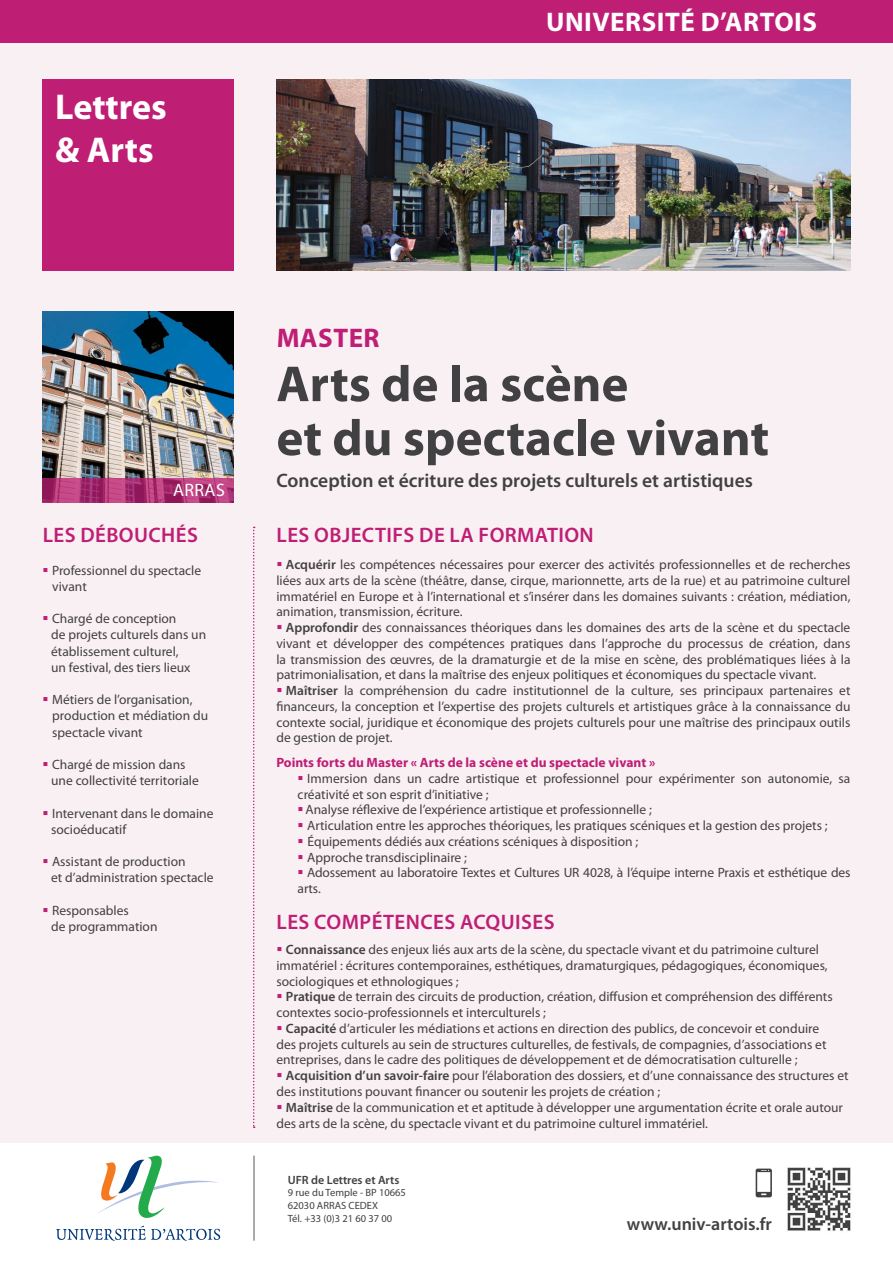
<style>
.page{position:relative;width:893px;height:1263px;background:#f9f0f3}
.page>*{position:absolute;margin:0;border:0;box-sizing:border-box;transform-origin:0 0}
.t1{font:700 51px "Myriad Pro";color:#414042}
.t2{font:700 36px "Myriad Pro";color:#fff}
.t3{font:700 27px "Myriad Pro";letter-spacing:.02em;color:#fff}
.t4{font:700 27px "Myriad Pro";letter-spacing:.02em;color:#bf1e75}
.t5{font:600 21px "Myriad Pro";letter-spacing:.02em;color:#bf1e75}
.t6{font:600 19.5px "Myriad Pro";color:#414042}
.t7{font:600 18px "Myriad Pro";color:#414042}
.t8{font:18px "Myriad Pro";letter-spacing:.02em;color:#fff}
.t9{font:13.5px/15.8px "Myriad Pro";color:#414042}
.t10{font:700 13.5px "Myriad Pro";color:#bf1e75}
.t11{font:600 12px "Myriad Pro";color:#414042}
.t12{font:10.5px "Myriad Pro";color:#414042}
.s1{color:#bf1e75}
.s2{font-weight:600}
</style>
<div class="page">
<div style="left:0;top:1144px;width:893px;height:119px;background:#fff"></div>
<svg style="left:56px;top:1226px;width:164px;height:15px"></svg>
<svg style="left:98px;top:1155px;width:120px;height:63px"></svg>
<hr style="left:254px;top:1155px;width:1px;height:86px;background:#58595b">
<img style="left:787px;top:1167px;width:64px;height:64px">
<svg style="left:756px;top:1168px;width:16px;height:29px"></svg>
<div style="left:43px;top:80px;width:191px;height:191px;background:#bf1e75"></div>
<img style="left:43px;top:311px;width:191px;height:167px">
<div style="left:0;top:0;width:893px;height:43px;background:#bf1e75"></div>
<svg style="left:253px;top:527px;width:2px;height:601px"></svg>
<svg style="left:43px;top:478px;width:191px;height:25px;background:#ae3474"></svg>
<img style="left:276px;top:80px;width:574px;height:191px">
<p class="t2" style="left:55px;top:84px;width:113px">Lettres</p>
<p class="t2" style="left:55px;top:127px;width:100px">&amp; Arts</p>
<p class="t3" style="left:546px;top:5px;width:272px">UNIVERSITÉ D’ARTOIS</p>
<p class="t8" style="left:173px;top:479px;width:53px">ARRAS</p>
<p class="t5" style="left:43px;top:522px;width:157px">LES DÉBOUCHÉS</p>
<p class="t9" style="left:43px;top:562px;width:160px"><span class="s1">▪</span> Professionnel du spectacle</p>
<p class="t9" style="left:52px;top:578px;width:36px">vivant</p>
<p class="t9" style="left:43px;top:610px;width:135px"><span class="s1">▪</span> Chargé de conception</p>
<p class="t9" style="left:51px;top:627px;width:157px">de projets culturels dans un</p>
<p class="t9" style="left:51px;top:643px;width:129px">établissement culturel,</p>
<p class="t9" style="left:51px;top:659px;width:141px">un festival, des tiers lieux</p>
<p class="t9" style="left:43px;top:691px;width:152px"><span class="s1">▪</span> Métiers de l’organisation,</p>
<p class="t9" style="left:52px;top:707px;width:157px;line-height:16.2px">production et médiation du spectacle vivant</p>
<p class="t9" style="left:51px;top:756px;width:149px;line-height:16.2px;text-indent:-9px"><span class="s1">▪</span> Chargé de mission dans une collectivité territoriale</p>
<p class="t9" style="left:51px;top:805px;width:164px;line-height:16.2px;text-indent:-9px"><span class="s1">▪</span> Intervenant dans le domaine socioéducatif</p>
<p class="t9" style="left:51px;top:853px;width:164px;line-height:16.2px;text-indent:-9px"><span class="s1">▪</span> Assistant de production<br>et d’administration spectacle</p>
<p class="t9" style="left:43px;top:902px;width:88px"><span class="s1">▪</span> Responsables</p>
<p class="t9" style="left:51px;top:918px;width:108px">de programmation</p>
<p class="t4" style="left:277px;top:320px;width:104px">MASTER</p>
<p class="t1" style="left:276px;top:351px;width:353px">Arts de la scène</p>
<p class="t1" style="left:276px;top:405px;width:494px">et du spectacle vivant</p>
<p class="t6" style="left:276px;top:468px;width:478px">Conception et écriture des projets culturels et artistiques</p>
<p class="t5" style="left:277px;top:522px;width:319px">LES OBJECTIFS DE LA FORMATION</p>
<p class="t9" style="left:276px;top:556px;width:576px;text-align:justify"><span class="s1">▪</span> <span class="s2">Acquérir</span> les compétences nécessaires pour exercer des activités professionnelles et de recherches liées aux arts de la scène (théâtre, danse, cirque, marionnette, arts de la rue) et au patrimoine culturel immatériel en Europe et à l’international et s’insérer dans les domaines suivants : création, médiation, animation, transmission, écriture.</p>
<p class="t9" style="left:276px;top:619px;width:576px;text-align:justify"><span class="s1">▪</span> <span class="s2">Approfondir</span> des connaissances théoriques dans les domaines des arts de la scène et du spectacle vivant et développer des compétences pratiques dans l’approche du processus de création, dans la transmission des œuvres, de la dramaturgie et de la mise en scène, des problématiques liées à la patrimonialisation, et dans la maîtrise des enjeux politiques et économiques du spectacle vivant.</p>
<p class="t9" style="left:276px;top:682px;width:576px;text-align:justify"><span class="s1">▪</span> <span class="s2">Maîtriser</span> la compréhension du cadre institutionnel de la culture, ses principaux partenaires et financeurs, la conception et l’expertise des projets culturels et artistiques grâce à la connaissance du contexte social, juridique et économique des projets culturels pour une maîtrise des principaux outils de gestion de projet.</p>
<p class="t10" style="left:276px;top:754px;width:380px">Points forts du Master « Arts de la scène et du spectacle vivant »</p>
<p class="t9" style="left:298px;top:770px;width:554px"><span class="s1">▪</span> Immersion dans un cadre artistique et professionnel pour expérimenter son autonomie, sa créativité et son esprit d’initiative ;</p>
<p class="t9" style="left:298px;top:802px;width:356px"><span class="s1">▪</span>Analyse réflexive de l’expérience artistique et professionnelle ;</p>
<p class="t9" style="left:298px;top:817px;width:532px"><span class="s1">▪</span> Articulation entre les approches théoriques, les pratiques scéniques et la gestion des projets ;</p>
<p class="t9" style="left:298px;top:833px;width:342px"><span class="s1">▪</span> Équipements dédiés aux créations scéniques à disposition ;</p>
<p class="t9" style="left:298px;top:849px;width:171px"><span class="s1">▪</span> Approche transdisciplinaire ;</p>
<p class="t9" style="left:298px;top:865px;width:554px"><span class="s1">▪</span> Adossement au laboratoire Textes et Cultures UR 4028, à l’équipe interne Praxis et esthétique des arts.</p>
<p class="t5" style="left:277px;top:909px;width:280px">LES COMPÉTENCES ACQUISES</p>
<p class="t9" style="left:276px;top:941px;width:553px"><span class="s1">▪</span> <span class="s2">Connaissance</span> des enjeux liés aux arts de la scène, du spectacle vivant et du patrimoine culturel immatériel : écritures contemporaines, esthétiques, dramaturgiques, pédagogiques, économiques, sociologiques et ethnologiques ;</p>
<p class="t9" style="left:276px;top:989px;width:558px"><span class="s1">▪</span> <span class="s2">Pratique</span> de terrain des circuits de production, création, diffusion et compréhension des différents contextes socio-professionnels et interculturels ;</p>
<p class="t9" style="left:276px;top:1020px;width:552px"><span class="s1">▪</span> <span class="s2">Capacité</span> d’articuler les médiations et actions en direction des publics, de concevoir et conduire des projets culturels au sein de structures culturelles, de festivals, de compagnies, d’associations et entreprises, dans le cadre des politiques de développement et de démocratisation culturelle ;</p>
<p class="t9" style="left:276px;top:1067px;width:574px"><span class="s1">▪</span> <span class="s2">Acquisition d’un savoir-faire</span> pour l’élaboration des dossiers, et d’une connaissance des structures et des institutions pouvant financer ou soutenir les projets de création ;</p>
<p class="t9" style="left:276px;top:1099px;width:568px;line-height:16.2px"><span class="s1">▪</span> <span class="s2">Maîtrise</span> de la communication et et aptitude à développer une argumentation écrite et orale autour des arts de la scène, du spectacle vivant et du patrimoine culturel immatériel.</p>
<p class="t11" style="left:288px;top:1172px;width:113px">UFR de Lettres et Arts</p>
<p class="t12" style="left:288px;top:1186px;width:120px">9 rue du Temple - BP 10665</p>
<p class="t12" style="left:288px;top:1199px;width:92px">62030 ARRAS CEDEX</p>
<p class="t12" style="left:288px;top:1211px;width:106px">Tél. +33 (0)3 21 60 37 00</p>
<p class="t7" style="left:627px;top:1212px;width:146px">www.univ-artois.fr</p>
</div>
